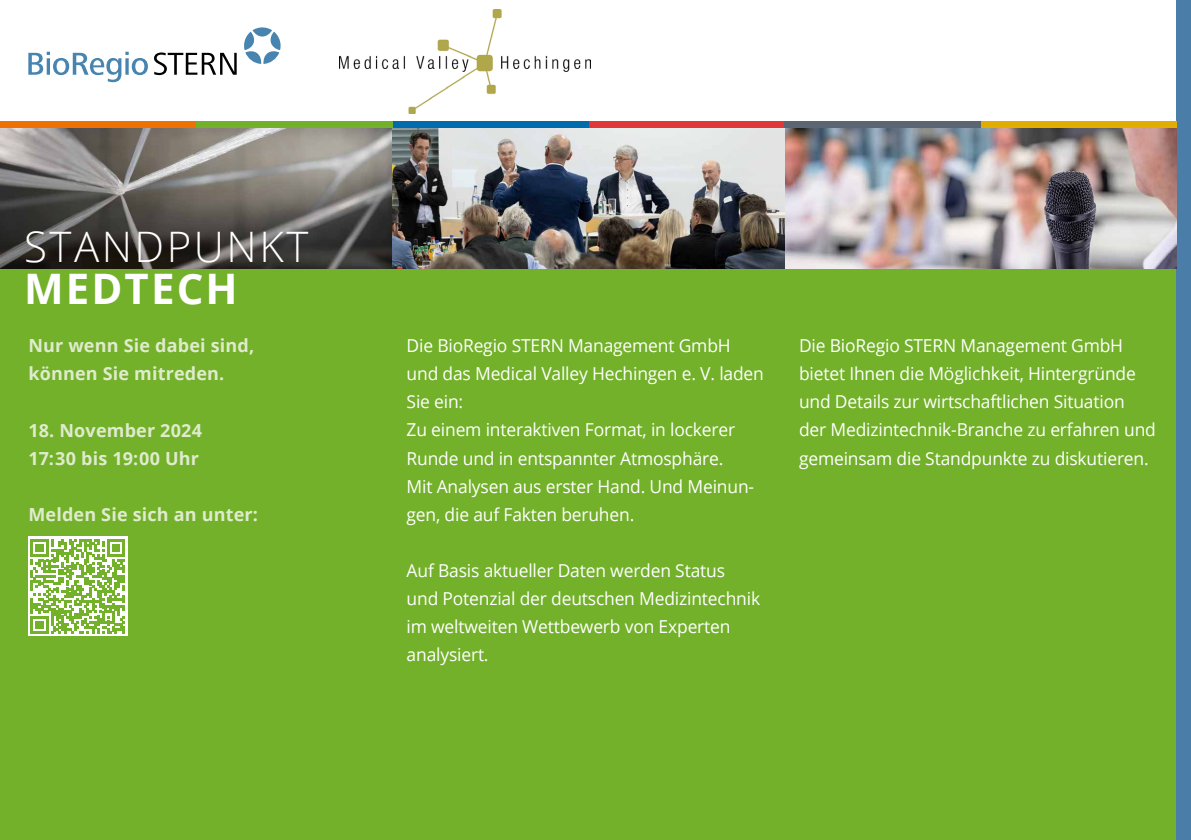
<style>
.page{position:relative;width:1191px;height:840px;background:#fff}
.page>*{position:absolute;margin:0;border:0;box-sizing:border-box;transform-origin:0 0}
.t1{font:300 42px "Open Sans";letter-spacing:.06em;color:#fff}
.t2{font:700 42px "Open Sans";letter-spacing:.05em;color:#fff}
.t3{font:700 18px/28px "Open Sans";letter-spacing:.01em;color:#e0ebce}
.t4{font:17.8px/28px "Open Sans";letter-spacing:-.01em;color:#fff}
</style>
<div class="page">
<div style="left:0;top:268px;width:1176px;height:571px;background:#72b129"></div>
<div style="left:1176px;top:0;width:15px;height:839px;background:#4a7da8"></div>
<div style="left:0;top:121px;width:196px;height:7px;background:#ee7203"></div>
<div style="left:588px;top:121px;width:196px;height:7px;background:#df3837"></div>
<div style="left:785px;top:121px;width:196px;height:7px;background:#5c6572"></div>
<div style="left:392px;top:121px;width:196px;height:7px;background:#006cae"></div>
<div style="left:196px;top:121px;width:196px;height:7px;background:#72b129"></div>
<svg style="left:244px;top:27px;width:36px;height:37px"></svg>
<svg style="left:28px;top:52px;width:120px;height:30px"></svg>
<svg style="left:154px;top:52px;width:83px;height:23px"></svg>
<div style="left:981px;top:121px;width:195px;height:7px;background:#e0ad00"></div>
<img style="left:0;top:128px;width:1176px;height:140px">
<img style="left:339px;top:10px;width:251px;height:104px">
<svg style="left:28px;top:536px;width:99px;height:100px"></svg>
<svg style="left:31px;top:539px;width:94px;height:94px"></svg>
<h1 class="t1" style="left:24px;top:217px;width:286px">STANDPUNKT</h1>
<h1 class="t2" style="left:24px;top:259px;width:215px">MEDTECH</h1>
<p class="t3" style="left:28px;top:331px;width:227px">Nur wenn Sie dabei sind, können Sie mitreden.</p>
<p class="t3" style="left:28px;top:415px;width:175px">18. November 2024<br>17:30 bis 19:00 Uhr</p>
<p class="t3" style="left:28px;top:499px;width:231px">Melden Sie sich an unter:</p>
<p class="t4" style="left:406px;top:331px;width:359px">Die BioRegio STERN Management GmbH und das Medical Valley Hechingen e. V. laden Sie ein:<br>Zu einem interaktiven Format, in lockerer Runde und in entspannter Atmosphäre.<br>Mit Analysen aus erster Hand. Und Meinun&shy;gen, die auf Fakten beruhen.</p>
<p class="t4" style="left:406px;top:555px;width:355px">Auf Basis aktueller Daten werden Status und Potenzial der deutschen Medizintechnik im weltweiten Wettbewerb von Experten analysiert.</p>
<p class="t4" style="left:799px;top:331px;width:358px">Die BioRegio STERN Management GmbH bietet Ihnen die Möglichkeit, Hintergründe und Details zur wirtschaftlichen Situation der Medizintechnik-Branche zu erfahren und gemeinsam die Standpunkte zu diskutieren.</p>
</div>
